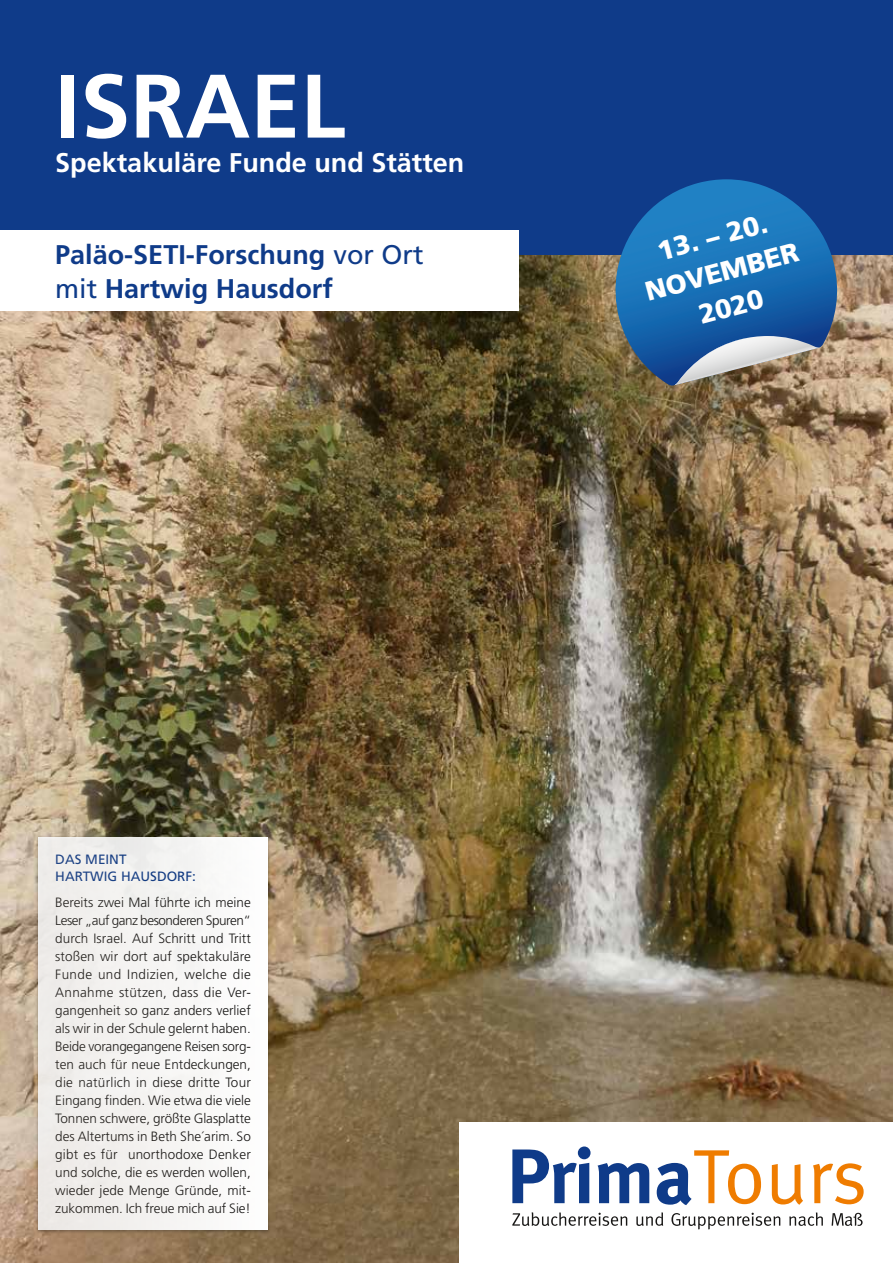
<style>
.page{position:relative;width:893px;height:1263px;background:#fff}
.page>*{position:absolute;margin:0;border:0;box-sizing:border-box;transform-origin:0 0}
.t1{font:700 90px "Frutiger LT Pro";color:#fff}
.t2{font:700 27px/34.5px "Frutiger LT Pro";color:#0f3b89}
.t3{font:700 27px "Frutiger LT Pro";color:#fff}
.t4{font:900 27px/36px "Frutiger LT Pro";color:#fff;text-align:center}
.t5{font:300 13.5px/18px "Frutiger LT Pro";color:#181716;text-align:justify}
.t6{font:13.5px/16.5px "Frutiger LT Pro";color:#0f3b89}
.s1{font-weight:400}
</style>
<div class="page">
<div style="left:0;top:0;width:893px;height:255px;background:#0f3b89"></div>
<img style="left:0;top:255px;width:893px;height:1008px">
<div style="left:35px;top:835px;width:236px;height:399px;background:#181716;opacity:.33"></div>
<div style="left:38px;top:837px;width:230px;height:393px;background:#f4f3f2"></div>
<svg style="left:614px;top:179px;width:227px;height:207px;background:#2269a7"></svg>
<svg style="left:674px;top:336px;width:146px;height:49px;background:#92969c"></svg>
<div style="left:0;top:231px;width:519px;height:80px;background:#fff"></div>
<div style="left:459px;top:1123px;width:434px;height:140px;background:#fff"></div>
<svg style="left:512px;top:1146px;width:79px;height:57px"></svg>
<svg style="left:598px;top:1163px;width:51px;height:40px"></svg>
<svg style="left:657px;top:1150px;width:104px;height:55px"></svg>
<svg style="left:772px;top:1164px;width:31px;height:41px"></svg>
<svg style="left:813px;top:1163px;width:51px;height:41px"></svg>
<svg style="left:512px;top:1212px;width:115px;height:14px"></svg>
<svg style="left:636px;top:1212px;width:27px;height:14px"></svg>
<svg style="left:671px;top:1213px;width:109px;height:16px"></svg>
<svg style="left:789px;top:1212px;width:34px;height:14px"></svg>
<svg style="left:832px;top:1213px;width:31px;height:13px"></svg>
<h1 class="t1" style="left:55px;top:53px;width:292px">ISRAEL</h1>
<h2 class="t3" style="left:55px;top:147px;width:411px">Spektakuläre Funde und Stätten</h2>
<h2 class="t2" style="left:55px;top:237px;width:370px">Paläo-SETI-Forschung <span class="s1">vor Ort mit</span> Hartwig Hausdorf</h2>
<h2 class="t4" style="left:632px;top:240px;width:159px;rotate:-15deg">13. – 20.<br>NOVEMBER<br>2020</h2>
<p class="t6" style="left:55px;top:851px;width:142px">DAS MEINT<br>HARTWIG HAUSDORF:</p>
<p class="t5" style="left:55px;top:893px;width:197px">Bereits zwei Mal führte ich meine Leser „auf ganz besonderen Spuren“ durch Israel. Auf Schritt und Tritt stoßen wir dort auf spektakuläre Funde und Indizien, welche die Annahme stützen, dass die Ver&shy;gangenheit so ganz anders verlief als wir in der Schule gelernt haben.<br>Beide vorangegangene Reisen sorg&shy;ten auch für neue Entdeckungen, die natürlich in diese dritte Tour Eingang finden. Wie etwa die viele Tonnen schwere, größte Glasplatte des Altertums in Beth She´arim. So gibt es für unorthodoxe Denker und solche, die es werden wollen, wieder jede Menge Gründe, mit&shy;zukommen. Ich freue mich auf Sie!</p>
</div>
